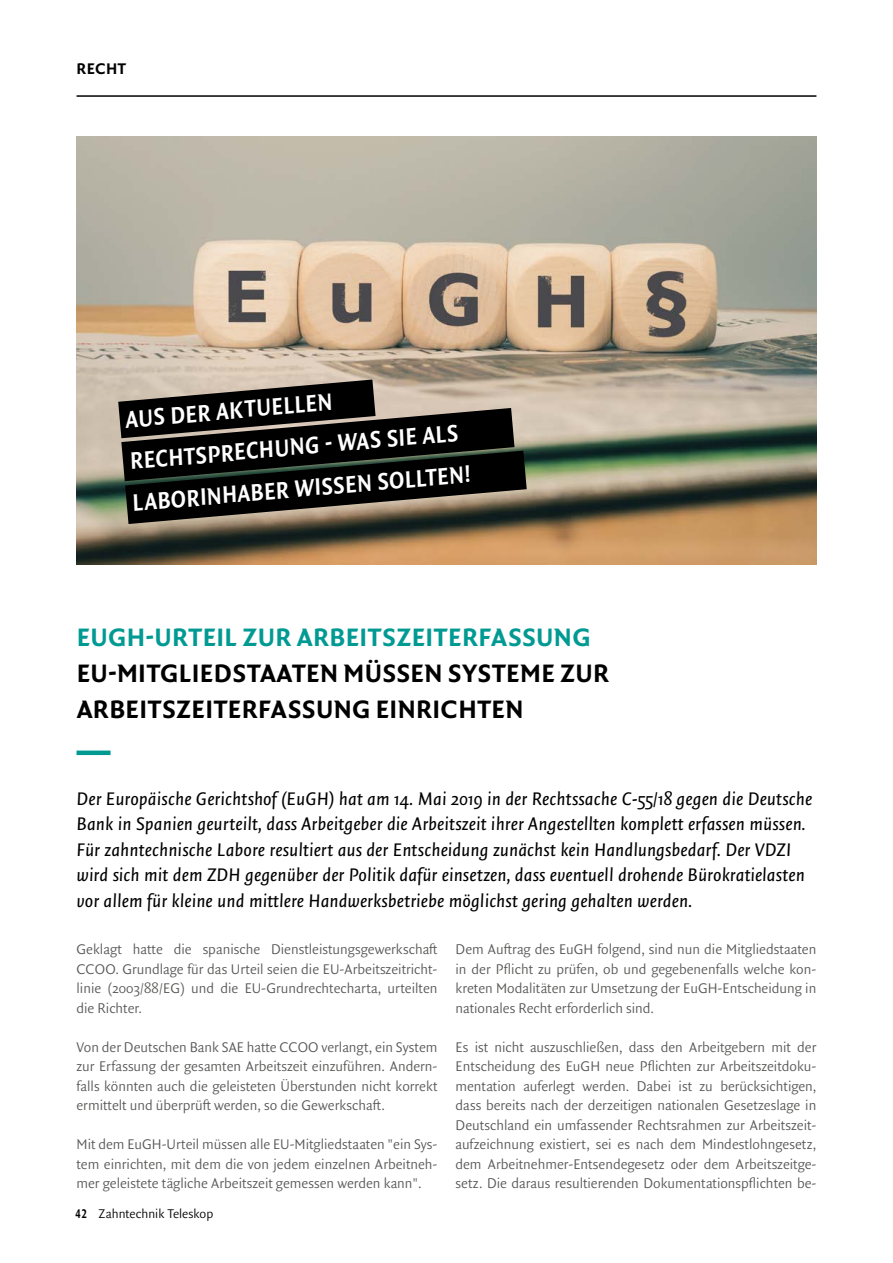
<style>
.page{position:relative;width:893px;height:1263px;background:#fff}
.page>*{position:absolute;margin:0;border:0;box-sizing:border-box;transform-origin:0 0}
.t1{font:27px/36px "Quadraat Sans OT Bld";letter-spacing:.01em;color:#000}
.t2{font:27px "Quadraat Sans OT Bld";letter-spacing:.01em;color:#009a93}
.t3{font:25.5px/41.8px "Quadraat Sans OT Bld Ita";color:#fff;scale:.93 1}
.t4{font:italic 19.5px/25.5px "Quadraat Sans OT";color:#000}
.t5{font:16.5px "Quadraat Sans OT Bld";letter-spacing:.01em;color:#000}
.t6{font:300 15px/19.5px "Quadraat Sans OT";color:#575756;text-align:justify}
.t7{font:300 13.5px "Quadraat Sans OT";color:#000}
.s1{font-family:"Quadraat Sans OT Bld";font-weight:400}
</style>
<div class="page">
<img style="left:77px;top:136px;width:739px;height:429px">
<hr style="left:77px;top:95px;width:739px;height:2px;background:#000">
<svg style="left:118px;top:379px;width:409px;height:145px;background:#35312c"></svg>
<div style="left:77px;top:750px;width:34px;height:5px;background:#009a93"></div>
<p class="t5" style="left:77px;top:57px;width:51px">RECHT</p>
<h2 class="t3" style="left:123px;top:398px;width:366px;rotate:-5deg">AUS DER AKTUELLEN<br>RECHTSPRECHUNG - WAS SIE ALS<br>LABORINHABER WISSEN SOLLTEN!</h2>
<h1 class="t2" style="left:77px;top:618px;width:515px">EUGH-URTEIL ZUR ARBEITSZEITERFASSUNG</h1>
<h1 class="t1" style="left:77px;top:654px;width:534px">EU-MITGLIEDSTAATEN MÜSSEN SYSTEME ZUR<br>ARBEITSZEITERFASSUNG EINRICHTEN</h1>
<p class="t4" style="left:77px;top:785px;width:737px">Der Europäische Gerichtshof (EuGH) hat am 14. Mai 2019 in der Rechtssache C-55/18 gegen die Deutsche Bank in Spanien geurteilt, dass Arbeitgeber die Arbeitszeit ihrer Angestellten komplett erfassen müssen.<br>Für zahntechnische Labore resultiert aus der Entscheidung zunächst kein Handlungsbedarf. Der VDZI wird sich mit dem ZDH gegenüber der Politik dafür einsetzen, dass eventuell drohende Bürokratielasten vor allem für kleine und mittlere Handwerksbetriebe möglichst gering gehalten werden.</p>
<p class="t6" style="left:455px;top:939px;width:362px">Dem Auftrag des EuGH folgend, sind nun die Mitgliedstaaten in der Pflicht zu prüfen, ob und gegebenenfalls welche kon&shy;kreten Modalitäten zur Umsetzung der EuGH-Entscheidung in nationales Recht erforderlich sind.</p>
<p class="t6" style="left:455px;top:1037px;width:362px">Es ist nicht auszuschließen, dass den Arbeitgebern mit der Entscheidung des EuGH neue Pflichten zur Arbeitszeitdoku&shy;mentation auferlegt werden. Dabei ist zu berücksichtigen, dass bereits nach der derzeitigen nationalen Gesetzeslage in Deutschland ein umfassender Rechtsrahmen zur Arbeitszeit&shy;aufzeichnung existiert, sei es nach dem Mindestlohngesetz, dem Arbeitnehmer-Entsendegesetz oder dem Arbeitszeitge&shy;setz. Die daraus resultierenden Dokumentationspflichten be-</p>
<p class="t6" style="left:77px;top:939px;width:362px">Geklagt hatte die spanische Dienstleistungsgewerkschaft CCOO. Grundlage fü r das Urteil seien die EU-Arbeitszeitricht&shy;linie (2003/88/EG) und die EU-Grundrechtecharta, urteilten die Richter.</p>
<p class="t6" style="left:77px;top:1037px;width:362px">Von der Deutschen Bank SAE hatte CCOO verlangt, ein System zur Erfassung der gesamten Arbeitszeit einzufü hren. Andern&shy;falls könnten auch die geleisteten Überstunden nicht korrekt ermittelt und ü berprüft werden, so die Gewerkschaft.</p>
<p class="t6" style="left:77px;top:1134px;width:362px">Mit dem EuGH-Urteil müssen alle EU-Mitgliedstaaten "ein Sys&shy;tem einrichten, mit dem die von jedem einzelnen Arbeitneh&shy;mer geleistete tägliche Arbeitszeit gemessen werden kann".</p>
<p class="t7" style="left:75px;top:1204px;width:139px"><span class="s1">42</span> Zahntechnik Teleskop</p>
</div>
